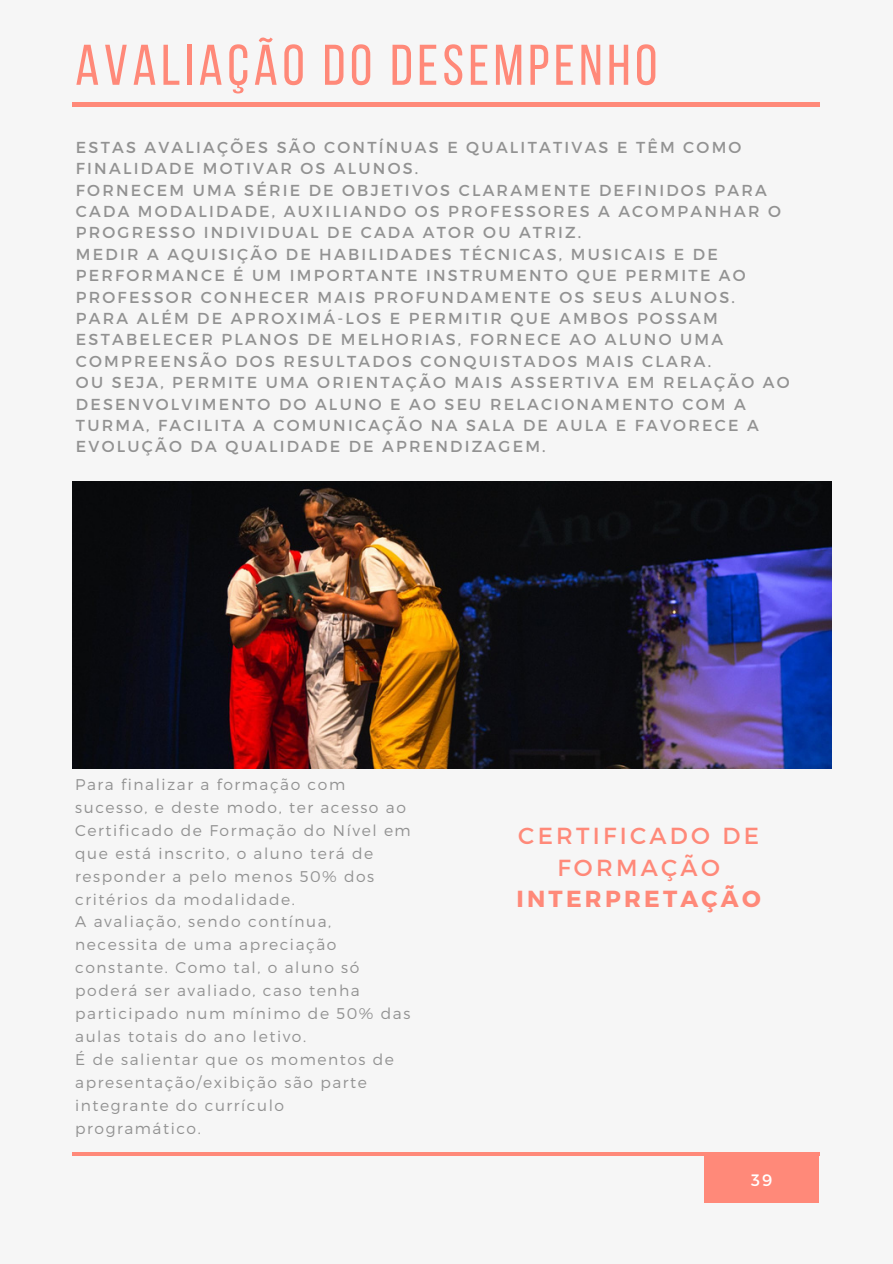
<style>
.page{position:relative;width:893px;height:1264px;background:#fff}
.page>*{position:absolute;margin:0;border:0;box-sizing:border-box;transform-origin:0 0}
.t1{font:57.15px "Bebas Neue";letter-spacing:.08em;color:#ff8979}
.t2{font:23.25px/31.5px "Montserrat";letter-spacing:.14em;color:#ff8979;text-align:center}
.t3{font:16.5px "Montserrat";color:#fff}
.t4{font:15.9px/21.3px "Montserrat";letter-spacing:.14em;color:#929292}
.t5{font:300 15.45px/23px "Montserrat";letter-spacing:.1em;color:#929292}
.s1{font-weight:700}
</style>
<div class="page">
<div style="left:0;top:0;width:892px;height:1263px;background:#f6f6f6"></div>
<hr style="left:72px;top:103px;width:747px;height:3px;background:#ff8979">
<div style="left:704px;top:1155px;width:114px;height:46px;background:#ff8979"></div>
<hr style="left:72px;top:1152px;width:747px;height:3px;background:#ff8979">
<img style="left:72px;top:481px;width:759px;height:287px">
<h3 class="t1" style="left:75px;top:42px;width:583px">AVALIAÇÃO DO DESEMPENHO</h3>
<p class="t4" style="left:76px;top:136px;width:715px">ESTAS AVALIAÇÕES SÃO CONTÍNUAS E QUALITATIVAS E TÊM COMO FINALIDADE MOTIVAR OS ALUNOS.<br>FORNECEM UMA SÉRIE DE OBJETIVOS CLARAMENTE DEFINIDOS PARA CADA MODALIDADE, AUXILIANDO OS PROFESSORES A ACOMPANHAR O PROGRESSO INDIVIDUAL DE CADA ATOR OU ATRIZ.<br>MEDIR A AQUISIÇÃO DE HABILIDADES TÉCNICAS, MUSICAIS E DE PERFORMANCE É UM IMPORTANTE INSTRUMENTO QUE PERMITE AO PROFESSOR CONHECER MAIS PROFUNDAMENTE OS SEUS ALUNOS.<br>PARA ALÉM DE APROXIMÁ-LOS E PERMITIR QUE AMBOS POSSAM ESTABELECER PLANOS DE MELHORIAS, FORNECE AO ALUNO UMA COMPREENSÃO DOS RESULTADOS CONQUISTADOS MAIS CLARA.<br>OU SEJA, PERMITE UMA ORIENTAÇÃO MAIS ASSERTIVA EM RELAÇÃO AO DESENVOLVIMENTO DO ALUNO E AO SEU RELACIONAMENTO COM A TURMA, FACILITA A COMUNICAÇÃO NA SALA DE AULA E FAVORECE A EVOLUÇÃO DA QUALIDADE DE APRENDIZAGEM.</p>
<p class="t5" style="left:75px;top:772px;width:337px">Para finalizar a formação com sucesso, e deste modo, ter acesso ao<br>Certificado de Formação do Nível em que está inscrito, o aluno terá de responder a pelo menos 50% dos critérios da modalidade.</p>
<p class="t5" style="left:75px;top:909px;width:336px">A avaliação, sendo contínua, necessita de uma apreciação constante. Como tal, o aluno só poderá ser avaliado, caso tenha participado num mínimo de 50% das aulas totais do ano letivo.</p>
<h2 class="t5" style="left:75px;top:1047px;width:320px">É de salientar que os momentos de apresentação/exibição são parte integrante do currículo programático.</h2>
<p class="t2" style="left:516px;top:819px;width:246px">CERTIFICADO DE<br>FORMAÇÃO<br><span class="s1">INTERPRETAÇÃO</span></p>
<h1 class="t3" style="left:751px;top:1169px;width:23px">39</h1>
</div>
